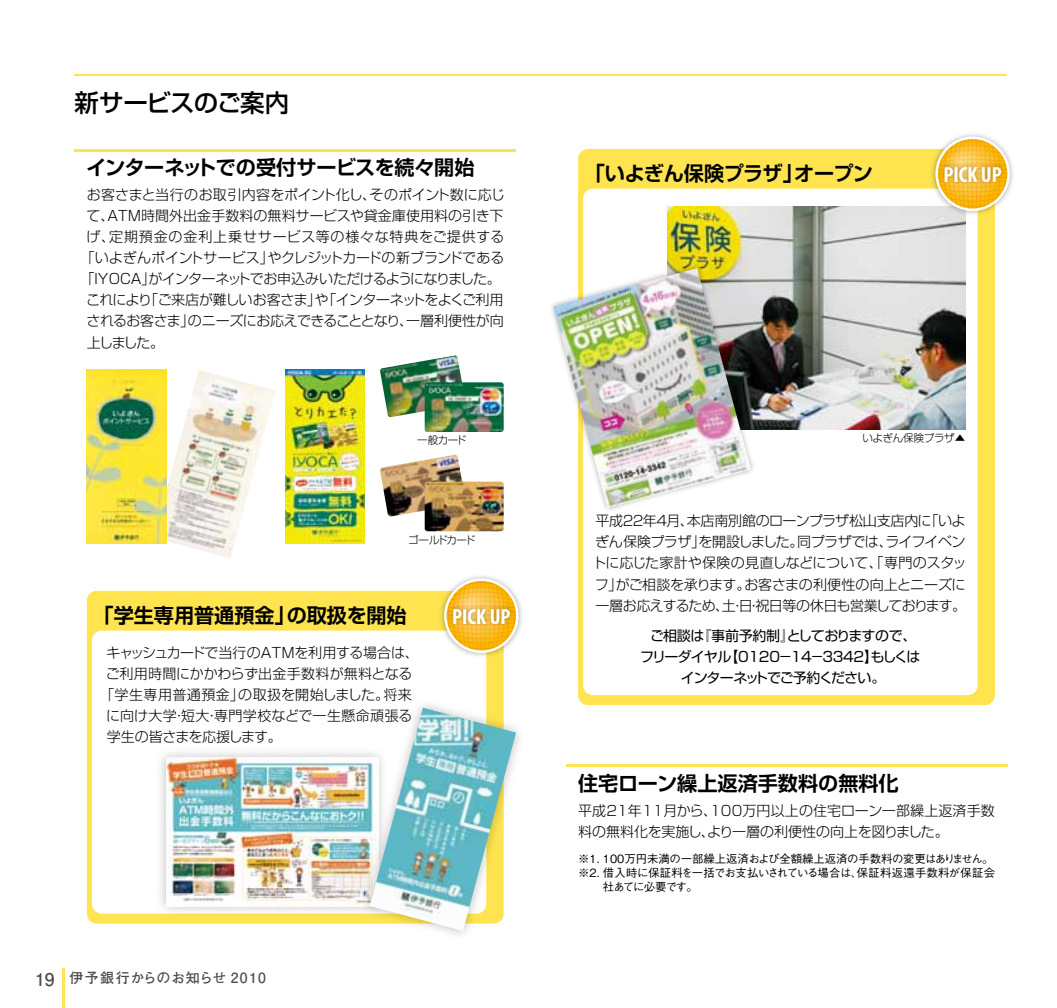
<style>
.page{position:relative;width:1057px;height:1008px;background:#fff}
.page>*{position:absolute;margin:0;border:0;box-sizing:border-box;transform-origin:0 0}
.t1{font:500 24.5px "Shin Go Pro";letter-spacing:-.035em;color:#000}
.t2{font:700 condensed 21.88px "Myriad Pro";color:#fff}
.t3{font:700 20.12px "Shin Go Pro De";color:#000}
.t4{font:700 20.12px "Shin Go Pro De";letter-spacing:-.03em;color:#000}
.t5{font:300 14px/21px "Shin Go Pro";letter-spacing:-.015em;color:#000;text-align:justify}
.t6{font:14px/21px "Shin Go Pro";letter-spacing:-.055em;color:#000;text-align:center}
.t7{font:300 14px "Shin Go Pro";letter-spacing:.005em;color:#000}
.t8{font:300 14px "Shin Go Pro";letter-spacing:.03em;color:#000}
.t9{font:300 14px "Shin Go Pro";letter-spacing:-.065em;color:#000}
.t10{font:300 14px "Shin Go Pro";letter-spacing:-.055em;color:#000}
.t11{font:300 14px "Shin Go Pro";letter-spacing:-.035em;color:#000}
.t12{font:300 14px "Shin Go Pro";letter-spacing:.06em;color:#000}
.t13{font:300 14px "Shin Go Pro";letter-spacing:-.045em;color:#000}
.t14{font:700 14px "Futo Go B101 Pro";letter-spacing:.065em;color:#4c4948}
.t15{font:500 11.38px "Gothic BBB Pro";letter-spacing:-.005em;color:#000}
.t16{font:500 11.38px "Gothic BBB Pro";letter-spacing:-.085em;color:#000}
.t17{font:300 10.5px "Shin Go Pro";letter-spacing:-.04em;color:#000}
.t18{font:300 10.5px "Shin Go Pro";letter-spacing:-.07em;color:#000}
.s1{font-size:17.5px}
</style>
<div class="page">
<hr style="left:62px;top:967px;width:2px;height:40px;background:#ffe450">
<hr style="left:74px;top:149px;width:442px;height:2px;background:#ffe450">
<div style="left:578px;top:149px;width:417px;height:555px;background:#ffe450;border-radius:10px"></div>
<div style="left:583px;top:189px;width:394px;height:505px;background:#fff;border-radius:10px"></div>
<hr style="left:566px;top:764px;width:441px;height:2px;background:#ffe450">
<div style="left:87px;top:590px;width:417px;height:333px;background:#ffe450;border-radius:10px"></div>
<div style="left:92px;top:630px;width:394px;height:283px;background:#fff;border-radius:10px"></div>
<img style="left:667px;top:206px;width:298px;height:223px">
<img style="left:154px;top:370px;width:121px;height:188px">
<img style="left:87px;top:370px;width:79px;height:173px">
<img style="left:380px;top:355px;width:82px;height:62px">
<img style="left:425px;top:382px;width:79px;height:50px">
<img style="left:380px;top:454px;width:82px;height:62px">
<img style="left:425px;top:481px;width:79px;height:50px">
<img style="left:285px;top:370px;width:80px;height:173px">
<img style="left:151px;top:752px;width:203px;height:162px">
<img style="left:166px;top:756px;width:188px;height:149px">
<img style="left:437px;top:576px;width:85px;height:84px">
<svg style="left:446px;top:580px;width:70px;height:70px"></svg>
<img style="left:444px;top:597px;width:74px;height:39px">
<img style="left:354px;top:691px;width:166px;height:244px">
<img style="left:370px;top:707px;width:146px;height:223px">
<img style="left:551px;top:260px;width:207px;height:255px">
<img style="left:553px;top:268px;width:198px;height:240px">
<img style="left:928px;top:134px;width:85px;height:84px">
<svg style="left:935px;top:136px;width:74px;height:75px"></svg>
<svg style="left:938px;top:139px;width:69px;height:69px"></svg>
<img style="left:936px;top:156px;width:73px;height:39px">
<hr style="left:74px;top:74px;width:933px;height:2px;background:#ffe450">
<h1 class="t1" style="left:74px;top:82px;width:216px">新サービスのご案内</h1>
<h3 class="t3" style="left:86px;top:151px;width:390px">インターネットでの受付サービスを続々開始</h3>
<h3 class="t4" style="left:585px;top:157px;width:290px">「いよぎん保険プラザ」オープン</h3>
<p class="t5" style="left:87px;top:182px;width:419px">お客さまと当行のお取引内容をポイント化し、そのポイント数に応じ</p>
<p class="t7" style="left:87px;top:204px;width:418px">て、ＡＴＭ時間外出金手数料の無料サービスや貸金庫使用料の引き下</p>
<p class="t12" style="left:87px;top:225px;width:419px">げ、定期預金の金利上乗せサービス等の様々な特典をご提供する</p>
<p class="t5" style="left:80px;top:245px;width:425px">「いよぎんポイントサービス」やクレジットカードの新ブランドである</p>
<p class="t9" style="left:80px;top:267px;width:422px">「ＩＹＯＣＡ」がインターネットでお申込みいただけるようになりました。</p>
<p class="t10" style="left:86px;top:288px;width:419px">これにより「ご来店が難しいお客さま」や「インターネットをよくご利用</p>
<p class="t11" style="left:86px;top:309px;width:419px">されるお客さま」のニーズにお応えできることとなり、一層利便性が向</p>
<p class="t5" style="left:87px;top:330px;width:79px">上しました。</p>
<h2 class="t2" style="left:943px;top:160px;width:60px">PICK UP</h2>
<p class="t17" style="left:417px;top:431px;width:51px">一般カード</p>
<p class="t18" style="left:408px;top:531px;width:69px">ゴールドカード</p>
<h3 class="t3" style="left:94px;top:598px;width:315px">「学生専用普通預金」の取扱を開始</h3>
<p class="t13" style="left:107px;top:640px;width:314px">キャッシュカードで当行のＡＴＭを利用する場合は、</p>
<p class="t7" style="left:106px;top:661px;width:308px">ご利用時間にかかわらず出金手数料が無料となる</p>
<p class="t8" style="left:100px;top:683px;width:313px">「学生専用普通預金」の取扱を開始しました。将来</p>
<p class="t8" style="left:106px;top:704px;width:308px">に向け大学・短大・専門学校などで一生懸命頑張る</p>
<p class="t5" style="left:107px;top:724px;width:177px">学生の皆さまを応援します。</p>
<h2 class="t2" style="left:452px;top:602px;width:60px">PICK UP</h2>
<p class="t14" style="left:35px;top:966px;width:232px"><span class="s1">19</span> 伊予銀行からのお知らせ 2010</p>
<p class="t17" style="left:862px;top:429px;width:104px">いよぎん保険プラザ▲</p>
<p class="t5" style="left:592px;top:508px;width:376px">平成２２年４月、本店南別館のローンプラザ松山支店内に「いよぎん保険プラザ」を開設しました。同プラザでは、ライフイベントに応じた家計や保険の見直しなどについて、「専門のスタッフ」がご相談を承ります。お客さまの利便性の向上とニーズに一層お応えするため、土・日・祝日等の休日も営業しております。</p>
<p class="t6" style="left:640px;top:622px;width:282px">ご相談は『事前予約制』としておりますので、フリーダイヤル【0120－14－3342】もしくはインターネットでご予約ください。</p>
<h3 class="t3" style="left:578px;top:766px;width:322px">住宅ローン繰上返済手数料の無料化</h3>
<p class="t5" style="left:578px;top:797px;width:418px">平成21年11月から、100万円以上の住宅ローン一部繰上返済手数料の無料化を実施し、より一層の利便性の向上を図りました。</p>
<p class="t15" style="left:578px;top:849px;width:417px">※1. 100万円未満の一部繰上返済および全額繰上返済の手数料の変更はありません。</p>
<p class="t15" style="left:578px;top:863px;width:418px">※2. 借入時に保証料を一括でお支払いされている場合は、保証料返還手数料が保証会</p>
<p class="t16" style="left:603px;top:877px;width:96px">社あてに必要です。</p>
</div>
